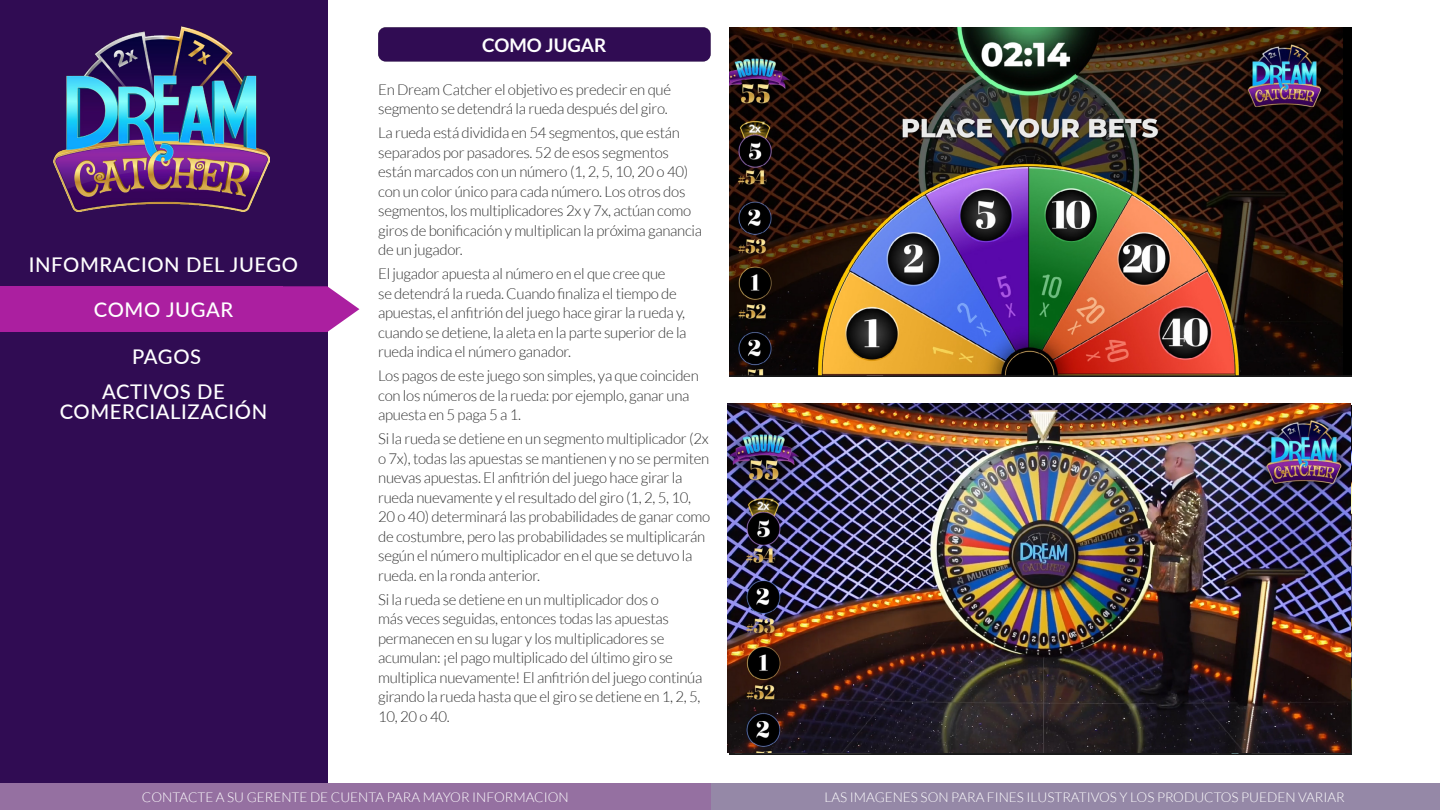
<style>
.page{position:relative;width:1440px;height:810px;background:#fff}
.page>*{position:absolute;margin:0;border:0;box-sizing:border-box;transform-origin:0 0}
.t1{font:500 20.25px/35.1px "Lato";letter-spacing:.03em;color:#fff;text-align:center}
.t2{font:700 18.75px "Lato";color:#fff}
.t3{font:300 15px/19.5px "Lato";letter-spacing:-.02em;color:#333}
.t4{font:300 13.5px "Lato";color:#fff}
</style>
<div class="page">
<div style="left:378px;top:27px;width:333px;height:35px;background:#300c53;border-radius:8px"></div>
<img style="left:729px;top:27px;width:623px;height:348px">
<img style="left:728px;top:404px;width:622px;height:349px">
<div style="left:0;top:0;width:327px;height:783px;background:#300c53"></div>
<div style="left:0;top:783px;width:1440px;height:27px;background:#9588a7"></div>
<div style="left:0;top:783px;width:711px;height:27px;background:#9570a1"></div>
<div style="left:0;top:286px;width:283px;height:46px;background:#ab1fa0"></div>
<svg style="left:283px;top:286px;width:76px;height:46px"></svg>
<img style="left:53px;top:27px;width:217px;height:184px">
<h1 class="t1" style="left:29px;top:246px;width:271px">INFOMRACION DEL JUEGO</h1>
<h1 class="t1" style="left:94px;top:292px;width:141px">COMO JUGAR</h1>
<h1 class="t1" style="left:102px;top:338px;width:124px">PAGOS<br>ACTIVOS DE</h1>
<h1 class="t1" style="left:60px;top:393px;width:209px">COMERCIALIZACIÓN</h1>
<p class="t2" style="left:482px;top:34px;width:126px">COMO JUGAR</p>
<p class="t3" style="left:378px;top:80px;width:294px">En Dream Catcher el objetivo es predecir en qué segmento se detendrá la rueda después del giro.</p>
<p class="t3" style="left:378px;top:123px;width:325px">La rueda está dividida en 54 segmentos, que están separados por pasadores. 52 de esos segmentos están marcados con un número (1, 2, 5, 10, 20 o 40) con un color único para cada número. Los otros dos segmentos, los multiplicadores 2x y 7x, actúan como giros de bonificación y multiplican la próxima ganancia de un jugador.</p>
<p class="t3" style="left:378px;top:264px;width:310px">El jugador apuesta al número en el que cree que<br>se detendrá la rueda. Cuando finaliza el tiempo de apuestas, el anfitrión del juego hace girar la rueda y, cuando se detiene, la aleta en la parte superior de la rueda indica el número ganador.</p>
<p class="t3" style="left:378px;top:366px;width:322px">Los pagos de este juego son simples, ya que coinciden con los números de la rueda: por ejemplo, ganar una apuesta en 5 paga 5 a 1.</p>
<p class="t3" style="left:378px;top:429px;width:334px">Si la rueda se detiene en un segmento multiplicador (2x o 7x), todas las apuestas se mantienen y no se permiten nuevas apuestas. El anfitrión del juego hace girar la rueda nuevamente y el resultado del giro (1, 2, 5, 10, 20 o 40) determinará las probabilidades de ganar como de costumbre, pero las probabilidades se multiplicarán según el número multiplicador en el que se detuvo la rueda. en la ronda anterior.</p>
<p class="t3" style="left:378px;top:590px;width:326px">Si la rueda se detiene en un multiplicador dos o<br>más veces seguidas, entonces todas las apuestas permanecen en su lugar y los multiplicadores se acumulan: ¡el pago multiplicado del último giro se multiplica nuevamente! El anfitrión del juego continúa girando la rueda hasta que el giro se detiene en 1, 2, 5, 10, 20 o 40.</p>
<p class="t4" style="left:142px;top:790px;width:428px">CONTACTE A SU GERENTE DE CUENTA PARA MAYOR INFORMACION</p>
<p class="t4" style="left:825px;top:790px;width:522px">LAS IMAGENES SON PARA FINES ILUSTRATIVOS Y LOS PRODUCTOS PUEDEN VARIAR</p>
</div>
